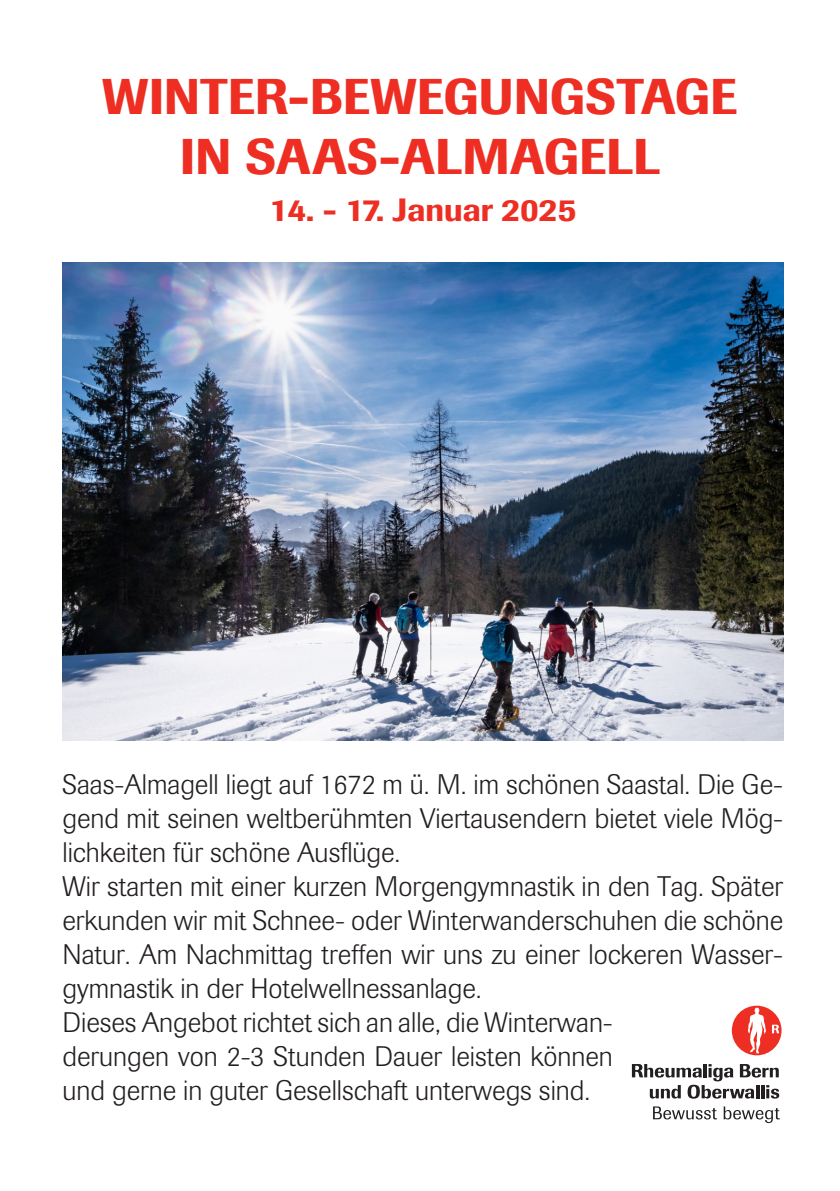
<style>
.page{position:relative;width:840px;height:1191px;background:#fff}
.page>*{position:absolute;margin:0;border:0;box-sizing:border-box;transform-origin:0 0}
.t1{font:500 49.8px "Imago";color:#ee2e22}
.t2{font:500 32px "Imago";color:#ee2e22}
.t3{font:300 28px/34px "Imago";color:#231f20;text-align:justify}
</style>
<div class="page">
<img style="left:62px;top:262px;width:720px;height:479px">
<svg style="left:653px;top:1106px;width:63px;height:13px"></svg>
<svg style="left:723px;top:1106px;width:56px;height:17px"></svg>
<svg style="left:631px;top:1064px;width:147px;height:34px"></svg>
<svg style="left:731px;top:1005px;width:50px;height:50px"></svg>
<p class="t1" style="left:103px;top:66px;width:635px">WINTER-BEWEGUNGSTAGE</p>
<p class="t1" style="left:180px;top:126px;width:481px">IN SAAS-ALMAGELL</p>
<p class="t2" style="left:269px;top:190px;width:308px">14. - 17. Januar 2025</p>
<p class="t3" style="left:62px;top:768px;width:722px">Saas-Almagell liegt auf 1672 m ü. M. im schönen Saastal. Die Ge&shy;gend mit seinen weltberühmten Viertausendern bietet viele Mög&shy;lichkeiten für schöne Ausflüge.</p>
<p class="t3" style="left:62px;top:870px;width:722px">Wir starten mit einer kurzen Morgengymnastik in den Tag. Später erkunden wir mit Schnee- oder Winterwanderschuhen die schöne Natur. Am Nachmittag treffen wir uns zu einer lockeren Wasser&shy;gymnastik in der Hotelwellnessanlage.</p>
<p class="t3" style="left:62px;top:1006px;width:551px">Dieses Angebot richtet sich an alle, die Winterwan&shy;derungen von 2-3 Stunden Dauer leisten können und gerne in guter Gesellschaft unterwegs sind.</p>
</div>
